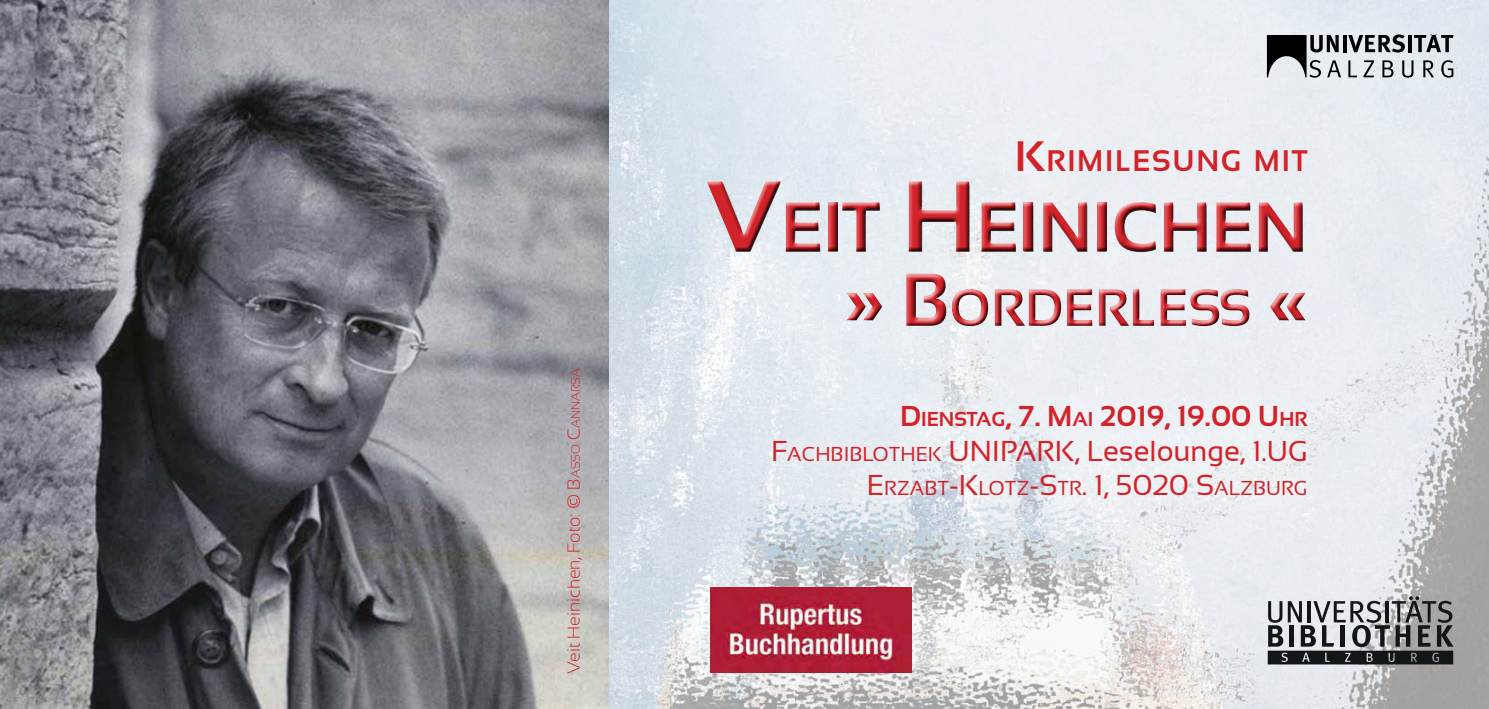
<style>
.page{position:relative;width:1489px;height:709px;background:#fff}
.page>*{position:absolute;margin:0;border:0;box-sizing:border-box;transform-origin:0 0}
.t1{font:700 70px "Sansation";color:#d2232a}
.t2{font:700 52.5px "Sansation";color:#d2232a}
.t3{font:700 29.75px "Sansation";letter-spacing:.055em;color:#d2232a}
.t4{font:28.75px/34.5px "Sansation";color:#d2232a;text-align:right}
.t5{font:20.25px "Sansation";color:#d2232a}
.t6{font:300 17.5px "Sansation";color:#d2232a}
.s1{font-style:inherit}
.s2{font-size:12.25px}
.s3{font-size:42.5px}
.s4{font-size:100px}
.s5{font-size:75px}
.s6{font-weight:700}
.s7{font-weight:700;font-size:20.25px}
.s8{font-size:20.25px}
.s9{font-size:28.75px}
</style>
<div class="page">
<img style="left:0;top:0;width:1488px;height:709px">
<div style="left:748px;top:380px;width:582px;height:141px;background:#fff;opacity:.86"></div>
<div style="left:842px;top:269px;width:467px;height:59px;background:#ebeef3"></div>
<div style="left:843px;top:278px;width:467px;height:54px;background:#000;opacity:.75"></div>
<div style="left:701px;top:176px;width:605px;height:77px;background:#fff;opacity:.75"></div>
<div style="left:706px;top:179px;width:601px;height:77px;background:#000;opacity:.75"></div>
<svg style="left:1348px;top:60px;width:8px;height:17px"></svg>
<svg style="left:1363px;top:60px;width:10px;height:17px"></svg>
<svg style="left:1382px;top:60px;width:11px;height:17px"></svg>
<svg style="left:1402px;top:60px;width:11px;height:18px"></svg>
<svg style="left:1423px;top:60px;width:10px;height:17px"></svg>
<svg style="left:1441px;top:60px;width:12px;height:18px"></svg>
<svg style="left:1342px;top:35px;width:4px;height:17px"></svg>
<svg style="left:1348px;top:35px;width:56px;height:18px"></svg>
<svg style="left:1407px;top:35px;width:4px;height:17px"></svg>
<svg style="left:1413px;top:35px;width:40px;height:17px"></svg>
<svg style="left:1266px;top:35px;width:74px;height:43px;background:#797c7e"></svg>
<svg style="left:1016px;top:140px;width:51px;height:32px"></svg>
<div style="left:1069px;top:150px;width:4px;height:21px;border:1px solid #fff"></div>
<svg style="left:1078px;top:149px;width:24px;height:23px"></svg>
<div style="left:1107px;top:150px;width:4px;height:21px;border:1px solid #fff"></div>
<svg style="left:1115px;top:149px;width:125px;height:23px"></svg>
<svg style="left:1254px;top:149px;width:24px;height:23px"></svg>
<div style="left:1283px;top:150px;width:4px;height:21px;border:1px solid #fff"></div>
<svg style="left:1290px;top:149px;width:18px;height:23px"></svg>
<svg style="left:1267px;top:596px;width:186px;height:68px;background:#818486"></svg>
<img style="left:710px;top:588px;width:201px;height:85px">
<p class="t6" style="left:564px;top:673px;width:307px;rotate:-90deg">Veit Heinichen, Foto: © <span class="s1">B</span><span class="s2">asso</span> <span class="s1">C</span><span class="s2">annarsa</span></p>
<p class="t3" style="left:1014px;top:144px;width:294px"><span class="s3">K</span>RIMILESUNG MIT</p>
<h1 class="t1" style="left:706px;top:188px;width:602px"><span class="s4">V</span>EIT <span class="s4">H</span>EINICHEN</h1>
<h2 class="t2" style="left:844px;top:278px;width:464px"><span class="s5">» B</span>ORDERLESS <span class="s5">«</span></h2>
<p class="t4" style="left:771px;top:399px;width:538px"><span class="s6">D</span><span class="s7">IENSTAG</span><span class="s6">, 7. M</span><span class="s7">AI</span> <span class="s6">2019, 19.00 U</span><span class="s7">HR<br></span><span class="s1">F</span><span class="s8">ACHBIBLOTHEK</span> Unipark, Leselounge, 1.UG</p>
<p class="t5" style="left:866px;top:477px;width:442px"><span class="s9">E</span> RZABT<span class="s9">-K</span>LOTZ<span class="s9">-S</span>TR<span class="s9">. 1, 5020 S</span>ALZBURG</p>
</div>
